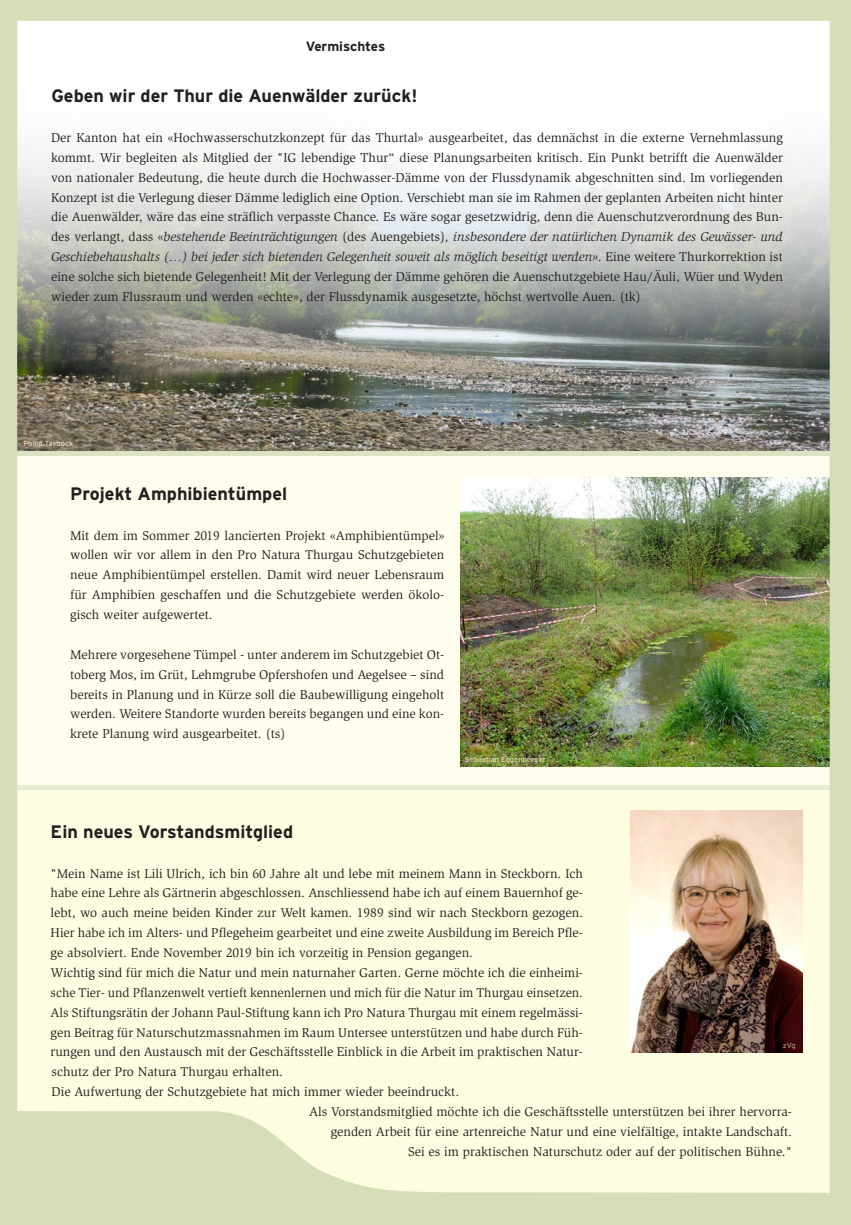
<style>
.page{position:relative;width:851px;height:1225px;background:#fff}
.page>*{position:absolute;margin:0;border:0;box-sizing:border-box;transform-origin:0 0}
._03_Grundtext{font:700 18px "Interstate";color:#231f20}
._00_Rubrik{font:700 13.5px "Interstate";letter-spacing:-.005em;color:#231f20}
._03_Grundtext-2{font:13.05px/19.8px "Slimbach Std";color:#231f20;text-align:justify}
._05_Bildlegende{font:7.5px "Interstate";color:#ead3ae}
._05_Bildlegende-2{font:7.5px "Interstate";color:#a8987d}
.s1{font-style:italic}
</style>
<div class="page">
<img style="left:0;top:0;width:850px;height:1225px">
<p class="_00_Rubrik" style="left:306px;top:38px;width:81px">Vermischtes</p>
<p class="_03_Grundtext" style="left:51px;top:85px;width:367px">Geben wir der Thur die Auenwälder zurück!</p>
<p class="_03_Grundtext-2" style="left:51px;top:128px;width:733px">Der Kanton hat ein «Hochwasserschutzkonzept für das Thurtal» ausgearbeitet, das demnächst in die externe Vernehmlassung kommt. Wir begleiten als Mitglied der "IG lebendige Thur“ diese Planungsarbeiten kritisch. Ein Punkt betrifft die Auenwälder von nationaler Bedeutung, die heute durch die Hochwasser-Dämme von der Flussdynamik abgeschnitten sind. Im vorliegenden Konzept ist die Verlegung dieser Dämme lediglich eine Option. Verschiebt man sie im Rahmen der geplanten Arbeiten nicht hinter die Auenwälder, wäre das eine sträflich verpasste Chance. Es wäre sogar gesetzwidrig, denn die Auenschutzverordnung des Bun&shy;des verlangt, dass «<span class="s1">bestehende Beeinträchtigungen</span> (des Auengebiets)<span class="s1">, insbesondere der natürlichen Dynamik des Gewässer- und Geschiebehaushalts (…) bei jeder sich bietenden Gelegenheit soweit als möglich beseitigt werden</span>». Eine weitere Thurkorrektion ist eine solche sich bietende Gelegenheit! Mit der Verlegung der Dämme gehören die Auenschutzgebiete Hau/Äuli, Wüer und Wyden wieder zum Flussraum und werden «echte», der Flussdynamik ausgesetzte, höchst wertvolle Auen. (tk)</p>
<p class="_05_Bildlegende" style="left:23px;top:439px;width:51px">Philip Taxböck</p>
<p class="_03_Grundtext" style="left:70px;top:482px;width:218px">Projekt Amphibientümpel</p>
<p class="_03_Grundtext-2" style="left:70px;top:525px;width:375px">Mit dem im Sommer 2019 lancierten Projekt «Amphibientümpel» wollen wir vor allem in den Pro Natura Thurgau Schutzgebieten neue Amphibientümpel erstellen. Damit wird neuer Lebensraum für Amphibien geschaffen und die Schutzgebiete werden ökolo&shy;gisch weiter aufgewertet.</p>
<p class="_03_Grundtext-2" style="left:70px;top:644px;width:375px">Mehrere vorgesehene Tümpel - unter anderem im Schutzgebiet Ot&shy;toberg Mos, im Grüt, Lehmgrube Opfershofen und Aegelsee – sind bereits in Planung und in Kürze soll die Baubewilligung eingeholt werden. Weitere Standorte wurden bereits begangen und eine kon&shy;krete Planung wird ausgearbeitet. (ts)</p>
<p class="_05_Bildlegende" style="left:465px;top:754px;width:82px">Sebastian Eggenberger</p>
<p class="_03_Grundtext" style="left:51px;top:820px;width:244px">Ein neues Vorstandsmitglied</p>
<p class="_03_Grundtext-2" style="left:51px;top:863px;width:534px">"Mein Name ist Lili Ulrich, ich bin 60 Jahre alt und lebe mit meinem Mann in Steckborn. Ich habe eine Lehre als Gärtnerin abgeschlossen. Anschliessend habe ich auf einem Bauernhof ge&shy;lebt, wo auch meine beiden Kinder zur Welt kamen. 1989 sind wir nach Steckborn gezogen.<br>Hier habe ich im Alters- und Pflegeheim gearbeitet und eine zweite Ausbildung im Bereich Pfle&shy;ge absolviert. Ende November 2019 bin ich vorzeitig in Pension gegangen.</p>
<p class="_03_Grundtext-2" style="left:51px;top:962px;width:534px">Wichtig sind für mich die Natur und mein naturnaher Garten. Gerne möchte ich die einheimi&shy;sche Tier- und Pflanzenwelt vertieft kennenlernen und mich für die Natur im Thurgau einsetzen.</p>
<p class="_03_Grundtext-2" style="left:51px;top:1002px;width:534px">Als Stiftungsrätin der Johann Paul-Stiftung kann ich Pro Natura Thurgau mit einem regelmässi&shy;gen Beitrag für Naturschutzmassnahmen im Raum Untersee unterstützen und habe durch Füh&shy;rungen und den Austausch mit der Geschäftsstelle Einblick in die Arbeit im praktischen Natur-</p>
<p class="_03_Grundtext-2" style="left:52px;top:1062px;width:233px">schutz der Pro Natura Thurgau erhalten.</p>
<p class="_03_Grundtext-2" style="left:52px;top:1082px;width:409px">Die Aufwertung der Schutzgebiete hat mich immer wieder beeindruckt.</p>
<p class="_05_Bildlegende-2" style="left:782px;top:1041px;width:14px">zVg</p>
<p class="_03_Grundtext-2" style="left:309px;top:1101px;width:484px;text-align:right">Als Vorstandsmitglied möchte ich die Geschäftsstelle unterstützen bei ihrer hervorra&shy;genden Arbeit für eine artenreiche Natur und eine vielfältige, intakte Landschaft.</p>
<p class="_03_Grundtext-2" style="left:408px;top:1141px;width:385px">Sei es im praktischen Naturschutz oder auf der politischen Bühne."</p>
</div>
